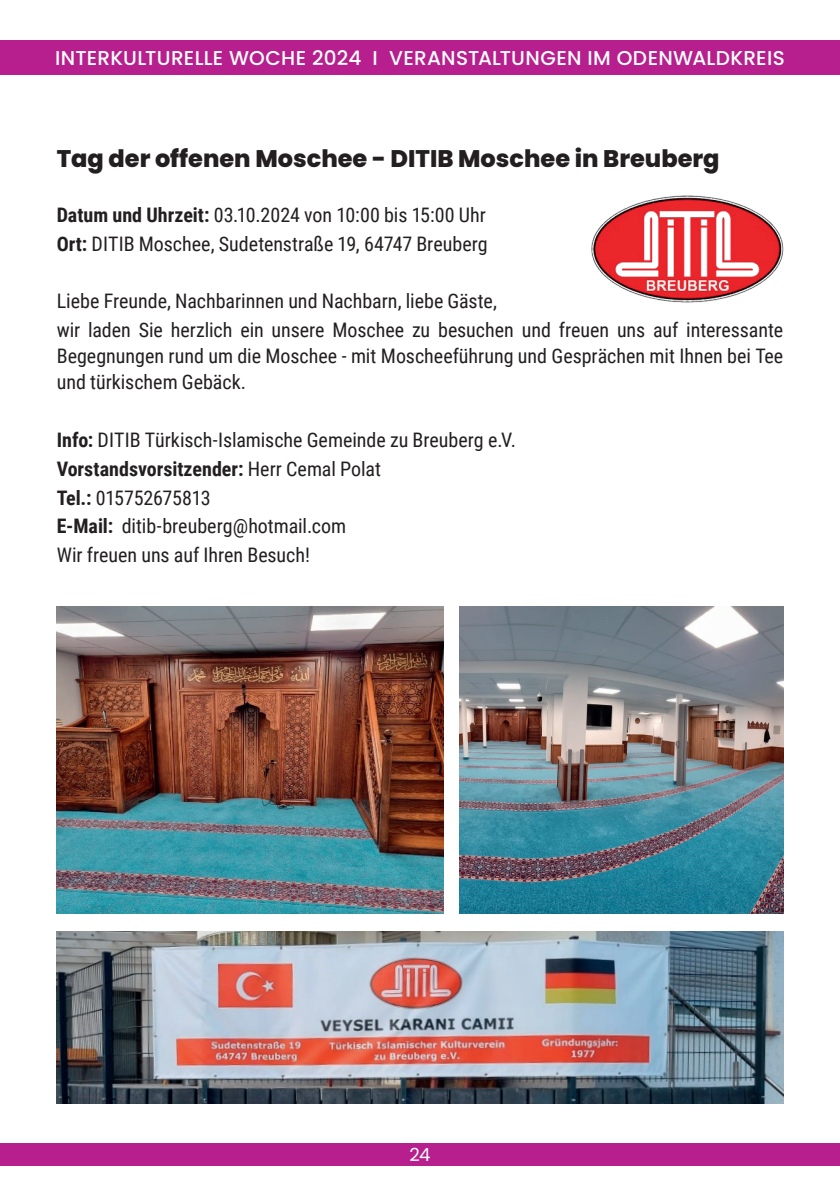
<style>
.page{position:relative;width:840px;height:1191px;background:#fff}
.page>*{position:absolute;margin:0;border:0;box-sizing:border-box;transform-origin:0 0}
.t1{font:800 24px "Poppins";color:#231f20}
.t2{font:20px/28.8px "Roboto Condensed";color:#231f20}
.t3{font:500 20px "Poppins";letter-spacing:.015em;color:#fff}
.t4{font:18px "Poppins";color:#fff}
.s1{font-weight:700}
</style>
<div class="page">
<div style="left:0;top:41px;width:839px;height:34px;background:#b61f8d"></div>
<div style="left:0;top:1143px;width:839px;height:23px;background:#b61f8d"></div>
<img style="left:591px;top:195px;width:193px;height:108px">
<img style="left:57px;top:931px;width:725px;height:172px">
<img style="left:57px;top:607px;width:386px;height:306px">
<img style="left:459px;top:607px;width:323px;height:306px">
<p class="t3" style="left:55px;top:47px;width:730px">INTERKULTURELLE WOCHE 2024 I VERANSTALTUNGEN IM ODENWALDKREIS</p>
<p class="t1" style="left:57px;top:145px;width:664px">Tag der offenen Moschee - DITIB Moschee in Breuberg</p>
<p class="t2" style="left:57px;top:200px;width:432px"><span class="s1">Datum und Uhrzeit:</span> 03.10.2024 von 10:00 bis 15:00 Uhr<br><span class="s1">Ort:</span> DITIB Moschee, Sudetenstraße 19, 64747 Breuberg</p>
<p class="t2" style="left:57px;top:286px;width:727px">Liebe Freunde, Nachbarinnen und Nachbarn, liebe Gäste,<br>wir laden Sie herzlich ein unsere Moschee zu besuchen und freuen uns auf interessante</p>
<p class="t2" style="left:57px;top:342px;width:727px;line-height:26px">Begegnungen rund um die Moschee - mit Moscheeführung und Gesprächen mit Ihnen bei Tee und türkischem Gebäck.</p>
<p class="t2" style="left:57px;top:425px;width:460px"><span class="s1">Info:</span> DITIB Türkisch-Islamische Gemeinde zu Breuberg e.V.<br><span class="s1">Vorstandsvorsitzender:</span> Herr Cemal Polat<br><span class="s1">Tel.:</span> 015752675813<br><span class="s1">E-Mail:</span> ditib-breuberg@hotmail.com<br>Wir freuen uns auf Ihren Besuch!</p>
<p class="t4" style="left:409px;top:1143px;width:23px">24</p>
</div>
